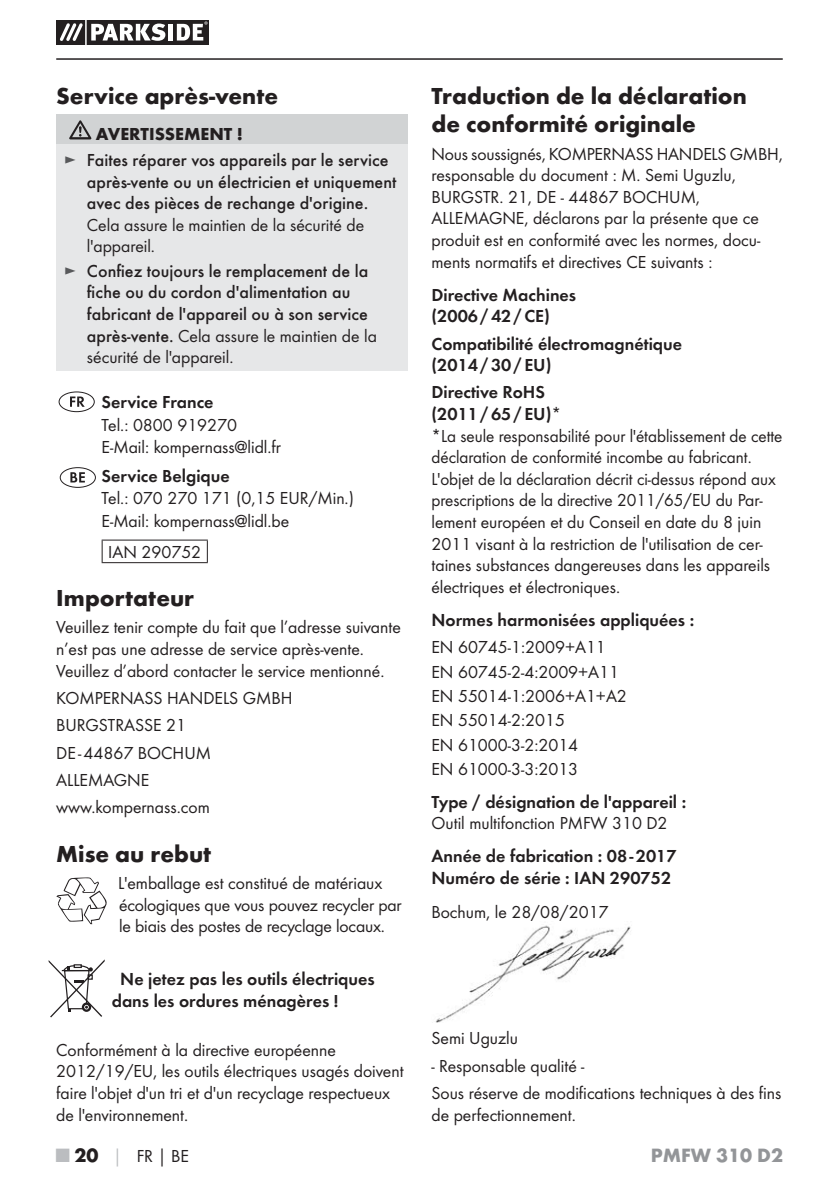
<style>
.page{position:relative;width:839px;height:1190px;background:#fff}
.page>*{position:absolute;margin:0;border:0;box-sizing:border-box;transform-origin:0 0}
.t1{font:700 24px/28.8px "Futura";color:#231f20}
.t2{font:700 20px "Futura";color:#939598}
.t3{font:18px/21.6px "Futura Boo";color:#231f20}
.t4{font:18px/21.6px "Futura Dem";color:#231f20}
.t5{font:500 18px/21.6px "Futura";color:#231f20}
.s1{font-weight:700}
.s2{font-family:"Futura Boo";font-weight:400;color:#58595b}
.s3{font-family:"Futura";font-weight:500}
.s4{font-family:"Futura Boo"}
.s5{font-family:"Futura";font-weight:700;font-size:20px;color:#bbbdc0}
.s6{font-family:"Futura";font-weight:700;font-size:20px}
.s7{font-family:"Futura";font-weight:700;color:#bbbdc0}
.s8{font-family:"Futura";font-weight:700}
</style>
<div class="page">
<hr style="left:56px;top:58px;width:726px;height:2px;background:#231f20">
<svg style="left:56px;top:20px;width:153px;height:25px"></svg>
<hr style="left:85px;top:20px;width:2px;height:25px;background:#fff">
<div style="left:56px;top:114px;width:351px;height:30px;background:#d1d3d4"></div>
<div style="left:56px;top:144px;width:351px;height:227px;background:#e6e7e8"></div>
<svg style="left:69px;top:120px;width:22px;height:19px"></svg>
<div style="left:59px;top:391px;width:36px;height:21px;border:1px solid #231f20;border-radius:50%"></div>
<svg style="left:70px;top:396px;width:15px;height:11px"></svg>
<div style="left:60px;top:467px;width:36px;height:21px;border:1px solid #231f20;border-radius:50%"></div>
<svg style="left:70px;top:472px;width:15px;height:10px"></svg>
<hr style="left:102px;top:539px;width:106px;height:1px;background:#231f20">
<svg style="left:102px;top:540px;width:1px;height:22px"></svg>
<svg style="left:207px;top:540px;width:1px;height:22px"></svg>
<hr style="left:102px;top:562px;width:106px;height:1px;background:#231f20">
<img style="left:435px;top:925px;width:196px;height:97px">
<svg style="left:56px;top:877px;width:51px;height:47px"></svg>
<svg style="left:49px;top:959px;width:56px;height:58px"></svg>
<h1 class="t1" style="left:56px;top:83px;width:223px">Service après-vente</h1>
<p class="t5" style="left:64px;top:122px;width:325px;line-height:26px;text-indent:32px"><span class="s1">AVERTISSEMENT !<br></span><span class="s2">►</span> Faites réparer vos appareils par le service</p>
<p class="t5" style="left:87px;top:172px;width:311px">après-vente ou un électricien et uniquement avec des pièces de rechange d'origine.</p>
<p class="t3" style="left:87px;top:215px;width:278px">Cela assure le maintien de la sécurité de l'appareil.</p>
<p class="t5" style="left:87px;top:261px;width:282px;text-indent:-23px"><span class="s2">►</span> Confiez toujours le remplacement de la fiche ou du cordon d'alimentation au fabricant de l'appareil ou à son service</p>
<p class="t3" style="left:87px;top:326px;width:291px"><span class="s3">après-vente.</span> Cela assure le maintien de la sécurité de l'appareil.</p>
<p class="t4" style="left:102px;top:392px;width:113px">Service France</p>
<p class="t3" style="left:102px;top:414px;width:181px;line-height:22.4px">Tel.: 0800 919270<br>E-Mail: kompernass@lidl.fr</p>
<p class="t4" style="left:102px;top:466px;width:129px">Service Belgique</p>
<p class="t3" style="left:102px;top:488px;width:254px;line-height:22.4px">Tel.: 070 270 171 (0,15 EUR/Min.)<br>E-Mail: kompernass@lidl.be</p>
<p class="t3" style="left:108px;top:542px;width:94px">IAN 290752</p>
<h1 class="t1" style="left:56px;top:586px;width:139px">Importateur</h1>
<p class="t3" style="left:56px;top:617px;width:346px">Veuillez tenir compte du fait que l’adresse suivante n’est pas une adresse de service après-vente.<br>Veuillez d’abord contacter le service mentionné.</p>
<p class="t3" style="left:56px;top:685px;width:238px;line-height:27.2px">KOMPERNASS HANDELS GMBH<br>BURGSTRASSE 21<br>DE - 44867 BOCHUM<br>ALLEMAGNE www.kompernass.com</p>
<h1 class="t1" style="left:56px;top:841px;width:156px">Mise au rebut</h1>
<p class="t3" style="left:118px;top:873px;width:285px">L'emballage est constitué de matériaux écologiques que vous pouvez recycler par le biais des postes de recyclage locaux.</p>
<p class="t4" style="left:112px;top:969px;width:264px;text-indent:9px">Ne jetez pas les outils électriques dans les ordures ménagères !</p>
<p class="t3" style="left:56px;top:1039px;width:348px">Conformément à la directive européenne 2012/19/EU, les outils électriques usagés doivent faire l'objet d'un tri et d'un recyclage respectueux de l'environnement.</p>
<h1 class="t1" style="left:431px;top:83px;width:316px">Traduction de la déclaration de conformité originale</h1>
<p class="t3" style="left:431px;top:144px;width:352px">Nous soussignés, KOMPERNASS HANDELS GMBH, responsable du document : M. Semi Uguzlu, BURGSTR. 21, DE - 44867 BOCHUM, ALLEMAGNE, déclarons par la présente que ce produit est en conformité avec les normes, docu&shy;ments normatifs et directives CE suivants :</p>
<p class="t4" style="left:431px;top:285px;width:146px">Directive Machines (2006 / 42 / CE)</p>
<p class="t4" style="left:431px;top:334px;width:252px">Compatibilité électromagnétique (2014 / 30 / EU)</p>
<p class="t4" style="left:431px;top:383px;width:131px">Directive RoHS (2011 / 65 / EU)<span class="s4">*</span></p>
<p class="t3" style="left:431px;top:426px;width:352px">*La seule responsabilité pour l'établissement de cette déclaration de conformité incombe au fabricant.<br>L'objet de la déclaration décrit ci-dessus répond aux prescriptions de la directive 2011/65/EU du Par&shy;lement européen et du Conseil en date du 8 juin 2011 visant à la restriction de l'utilisation de cer&shy;taines substances dangereuses dans les appareils électriques et électroniques.</p>
<p class="t4" style="left:431px;top:610px;width:264px">Normes harmonisées appliquées :</p>
<p class="t3" style="left:431px;top:636px;width:197px;line-height:24.4px">EN 60745-1:2009+A11<br>EN 60745-2-4:2009+A11<br>EN 55014-1:2006+A1+A2<br>EN 55014-2:2015<br>EN 61000-3-2:2014<br>EN 61000-3-3:2013</p>
<p class="t4" style="left:431px;top:792px;width:256px">Type / désignation de l'appareil :</p>
<p class="t3" style="left:431px;top:813px;width:237px">Outil multifonction PMFW 310 D2</p>
<p class="t4" style="left:431px;top:846px;width:246px">Année de fabrication : 08 - 2017<br>Numéro de série : IAN 290752</p>
<p class="t3" style="left:431px;top:901px;width:178px">Bochum, le 28/08/2017</p>
<p class="t3" style="left:431px;top:1028px;width:88px">Semi Uguzlu</p>
<p class="t3" style="left:431px;top:1053px;width:351px;line-height:27.2px">- Responsable qualité -<br>Sous réserve de modifications techniques à des fins</p>
<p class="t3" style="left:431px;top:1104px;width:146px">de perfectionnement.</p>
<p class="t3" style="left:56px;top:1146px;width:134px"><span class="s5">■</span> <span class="s6">20</span> <span class="s7">│</span> FR<span class="s8">│</span>BE</p>
<p class="t2" style="left:650px;top:1147px;width:134px">PMFW 310 D2</p>
</div>
